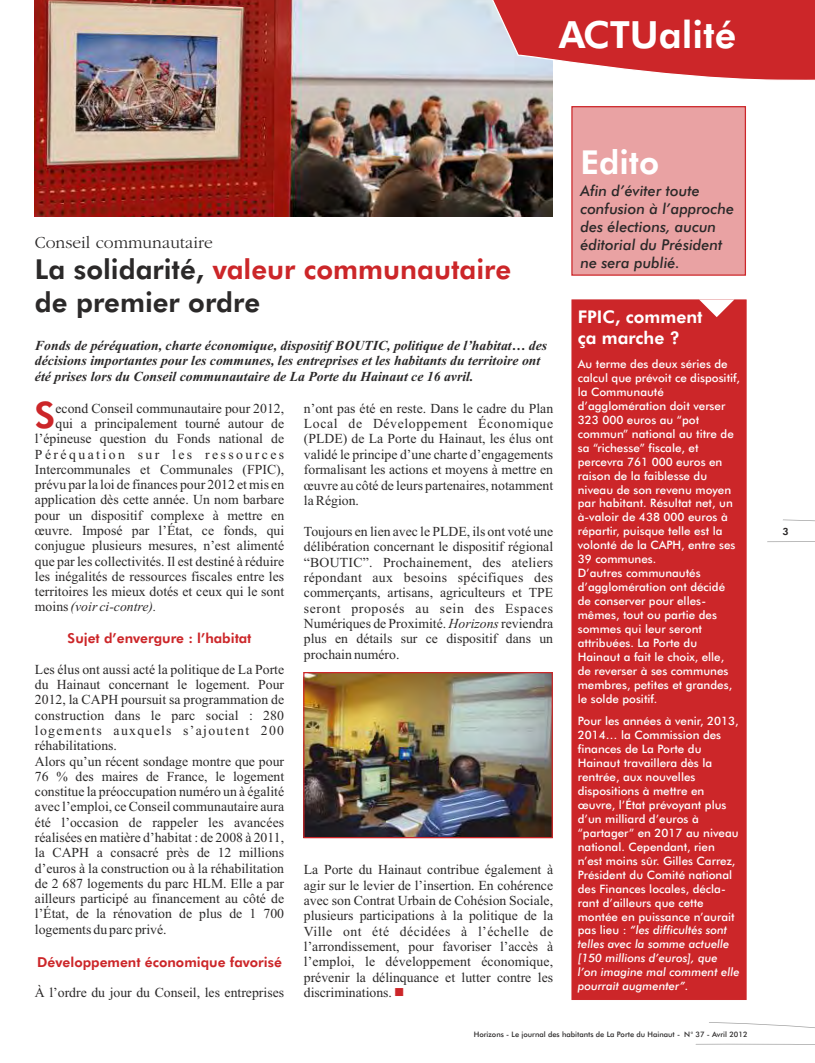
<style>
.page{position:relative;width:815px;height:1063px;background:#fff}
.page>*{position:absolute;margin:0;border:0;box-sizing:border-box;transform-origin:0 0}
.t1{font:800 37.5px "Futura BT";color:#fff}
.t2{font:800 36.62px "Futura BT";color:#cc2629}
.t3{font:800 33px "Futura BT";color:#fff}
.t4{font:800 27.5px/33px "Futura BT";color:#2b2929}
.t5{font:800 17.5px/21px "Futura BT";color:#fff}
.t6{font:300 17.5px "Garamond";color:#2b2929}
.t7{font:italic 500 15px/18px "Futura BT";color:#2b2929}
.t8{font:13.75px/15.2px "Times New Roman";color:#2b2929}
.t9{font:italic 700 13.75px/15.2px "Times New Roman";color:#2b2929}
.t10{font:800 13.75px "Futura BT";color:#cc2629}
.t11{font:13.75px "Times New Roman";letter-spacing:.025em;color:#2b2929}
.t12{font:13.75px "Times New Roman";letter-spacing:.045em;color:#2b2929}
.t13{font:13.75px "Times New Roman";letter-spacing:.175em;color:#2b2929}
.t14{font:italic 13.75px "Times New Roman";color:#2b2929}
.t15{font:500 11.62px/13.9px "Futura BT";color:#fff}
.t16{font:800 10px "Futura BT";color:#2b2929}
.t17{font:500 7.5px "Futura BT";color:#2b2929}
.s1{color:#cc2629}
.s2{font-style:normal}
.s3{font-style:italic}
</style>
<div class="page">
<svg style="left:767px;top:520px;width:48px;height:22px"></svg>
<svg style="left:695px;top:1022px;width:120px;height:23px"></svg>
<div style="left:572px;top:300px;width:174px;height:700px;background:#cc2629"></div>
<img style="left:35px;top:0;width:518px;height:217px">
<svg style="left:482px;top:0;width:333px;height:81px;background:#d04c50"></svg>
<img style="left:305px;top:674px;width:246px;height:162px">
<div style="left:303px;top:672px;width:250px;height:166px;border:1px solid #cc2629"></div>
<svg style="left:699px;top:299px;width:35px;height:18px"></svg>
<div style="left:572px;top:107px;width:173px;height:168px;background:#e9a2a3"></div>
<div style="left:571px;top:106px;width:175px;height:170px;border:1px solid #cc2629"></div>
<h1 class="t1" style="left:559px;top:20px;width:179px">ACTUalité</h1>
<p class="t6" style="left:35px;top:235px;width:179px">Conseil communautaire</p>
<h3 class="t4" style="left:35px;top:256px;width:478px">La solidarité, <span class="s1">valeur communautaire </span>de premier ordre</h3>
<p class="t9" style="left:35px;top:339px;width:514px">Fonds de péréquation, charte économique, dispositif BOUTIC, politique de l’habitat… des décisions importantes pour les communes, les entreprises et les habitants du territoire ont été prises lors du Conseil communautaire de La Porte du Hainaut ce 16 avril.</p>
<h2 class="t2" style="left:35px;top:400px;width:22px">S</h2>
<p class="t8" style="left:55px;top:402px;width:230px">econd Conseil communautaire pour 2012,</p>
<p class="t8" style="left:304px;top:402px;width:251px">n’ont pas été en reste. Dans le cadre du Plan</p>
<p class="t8" style="left:55px;top:417px;width:230px">qui a principalement tourné autour de</p>
<p class="t12" style="left:304px;top:419px;width:251px">Local de Développement Économique</p>
<p class="t8" style="left:35px;top:432px;width:251px">l’épineuse question du Fonds national de</p>
<p class="t8" style="left:304px;top:433px;width:251px">(PLDE) de La Porte du Hainaut, les élus ont</p>
<p class="t13" style="left:35px;top:449px;width:251px">Péréquation sur les ressources</p>
<p class="t8" style="left:304px;top:448px;width:251px">validé le principe d’une charte d’engagements</p>
<p class="t8" style="left:35px;top:463px;width:251px">Intercommunales et Communales (FPIC),</p>
<p class="t8" style="left:304px;top:463px;width:251px">formalisant les actions et moyens à mettre en</p>
<p class="t8" style="left:35px;top:478px;width:251px">prévu par la loi de finances pour 2012 et mis en</p>
<p class="t8" style="left:304px;top:479px;width:251px">œuvre au côté de leurs partenaires, notamment</p>
<p class="t8" style="left:35px;top:494px;width:251px">application dès cette année. Un nom barbare</p>
<p class="t8" style="left:304px;top:494px;width:57px">la Région.</p>
<p class="t8" style="left:35px;top:509px;width:251px">pour un dispositif complexe à mettre en œuvre. Imposé par l’État, ce fonds, qui</p>
<p class="t8" style="left:304px;top:525px;width:251px">Toujours en lien avec le PLDE, ils ont voté une</p>
<p class="t8" style="left:35px;top:539px;width:251px">conjugue plusieurs mesures, n’est alimenté</p>
<p class="t8" style="left:304px;top:540px;width:251px">délibération concernant le dispositif régional</p>
<p class="t8" style="left:35px;top:555px;width:251px">que par les collectivités. Il est destiné à réduire</p>
<p class="t8" style="left:304px;top:556px;width:251px">“BOUTIC”. Prochainement, des ateliers</p>
<p class="t8" style="left:35px;top:570px;width:251px">les inégalités de ressources fiscales entre les</p>
<p class="t11" style="left:304px;top:572px;width:251px">répondant aux besoins spécifiques des</p>
<p class="t8" style="left:35px;top:585px;width:251px">territoires les mieux dotés et ceux qui le sont</p>
<p class="t8" style="left:304px;top:586px;width:251px">commerçants, artisans, agriculteurs et TPE</p>
<p class="t14" style="left:35px;top:602px;width:123px"><span class="s2">moins</span> (voir ci-contre).</p>
<p class="t8" style="left:304px;top:602px;width:251px;text-align:justify">seront proposés au sein des Espaces Numériques de Proximité. <span class="s3">Horizons</span> reviendra plus en détails sur ce dispositif dans un prochain numéro.</p>
<p class="t8" style="left:35px;top:663px;width:251px">Les élus ont aussi acté la politique de La Porte du Hainaut concernant le logement. Pour 2012, la CAPH poursuit sa programmation de construction dans le parc social : 280 logements auxquels s’ajoutent 200 réhabilitations.<br>Alors qu’un récent sondage montre que pour 76 % des maires de France, le logement constitue la préoccupation numéro un à égalité avec l’emploi, ce Conseil communautaire aura été l’occasion de rappeler les avancées réalisées en matière d’habitat : de 2008 à 2011, la CAPH a consacré près de 12 millions d’euros à la construction ou à la réhabilitation</p>
<p class="t10" style="left:68px;top:633px;width:185px">Sujet d’envergure : l’habitat</p>
<p class="t8" style="left:304px;top:863px;width:251px">La Porte du Hainaut contribue également à</p>
<p class="t8" style="left:35px;top:877px;width:251px">de 2 687 logements du parc HLM. Elle a par</p>
<p class="t8" style="left:304px;top:879px;width:251px">agir sur le levier de l’insertion. En cohérence</p>
<p class="t8" style="left:35px;top:892px;width:251px">ailleurs participé au financement au côté de</p>
<p class="t8" style="left:304px;top:894px;width:251px">avec son Contrat Urbain de Cohésion Sociale,</p>
<p class="t8" style="left:35px;top:908px;width:251px">l’État, de la rénovation de plus de 1 700</p>
<p class="t8" style="left:304px;top:909px;width:251px">plusieurs participations à la politique de la</p>
<p class="t8" style="left:35px;top:923px;width:133px">logements du parc privé.</p>
<p class="t8" style="left:304px;top:925px;width:251px;text-align:justify">Ville ont été décidées à l’échelle de l’arrondissement, pour favoriser l’accès à l’emploi, le développement économique, prévenir la délinquance et lutter contre les</p>
<p class="t8" style="left:35px;top:986px;width:251px">À l’ordre du jour du Conseil, les entreprises</p>
<p class="t10" style="left:37px;top:956px;width:246px">Développement économique favorisé</p>
<p class="t8" style="left:304px;top:986px;width:102px">discriminations. <span class="s1">■</span></p>
<h3 class="t3" style="left:580px;top:149px;width:80px">Edito</h3>
<p class="t7" style="left:580px;top:184px;width:155px">Afin d’éviter toute confusion à l’approche des élections, aucun éditorial du Président ne sera publié.</p>
<p class="t5" style="left:578px;top:308px;width:126px">FPIC, comment ça marche ?</p>
<p class="t15" style="left:578px;top:358px;width:164px">Au terme des deux séries de calcul que prévoit ce dispositif, la Communauté d’agglomération doit verser<br>323 000 euros au “pot commun” national au titre de sa “richesse” fiscale, et percevra 761 000 euros en raison de la faiblesse du niveau de son revenu moyen par habitant. Résultat net, un à-valoir de 438 000 euros à répartir, puisque telle est la volonté de la CAPH, entre ses<br>39 communes.<br>D’autres communautés d’agglomération ont décidé de conserver pour elles&shy;mêmes, tout ou partie des sommes qui leur seront attribuées. La Porte du<br>Hainaut a fait le choix, elle, de reverser à ses communes membres, petites et grandes, le solde positif.</p>
<p class="t15" style="left:578px;top:715px;width:163px">Pour les années à venir, 2013,<br>2014… la Commission des finances de La Porte du<br>Hainaut travaillera dès la rentrée, aux nouvelles dispositions à mettre en œuvre, l’État prévoyant plus d’un milliard d’euros à “partager” en 2017 au niveau national. Cependant, rien n’est moins sûr. Gilles Carrez,<br>Président du Comité national des Finances locales, décla&shy;rant d’ailleurs que cette montée en puissance n’aurait pas lieu : <span class="s3">“les difficultés sont telles avec la somme actuelle [150 millions d’euros], que l’on imagine mal comment elle pourrait augmenter”.</span></p>
<p class="t17" style="left:474px;top:1031px;width:275px">Horizons - Le journal des habitants de La Porte du Hainaut - N ° 37 - Avril 2012</p>
<p class="t16" style="left:783px;top:528px;width:8px">3</p>
</div>
